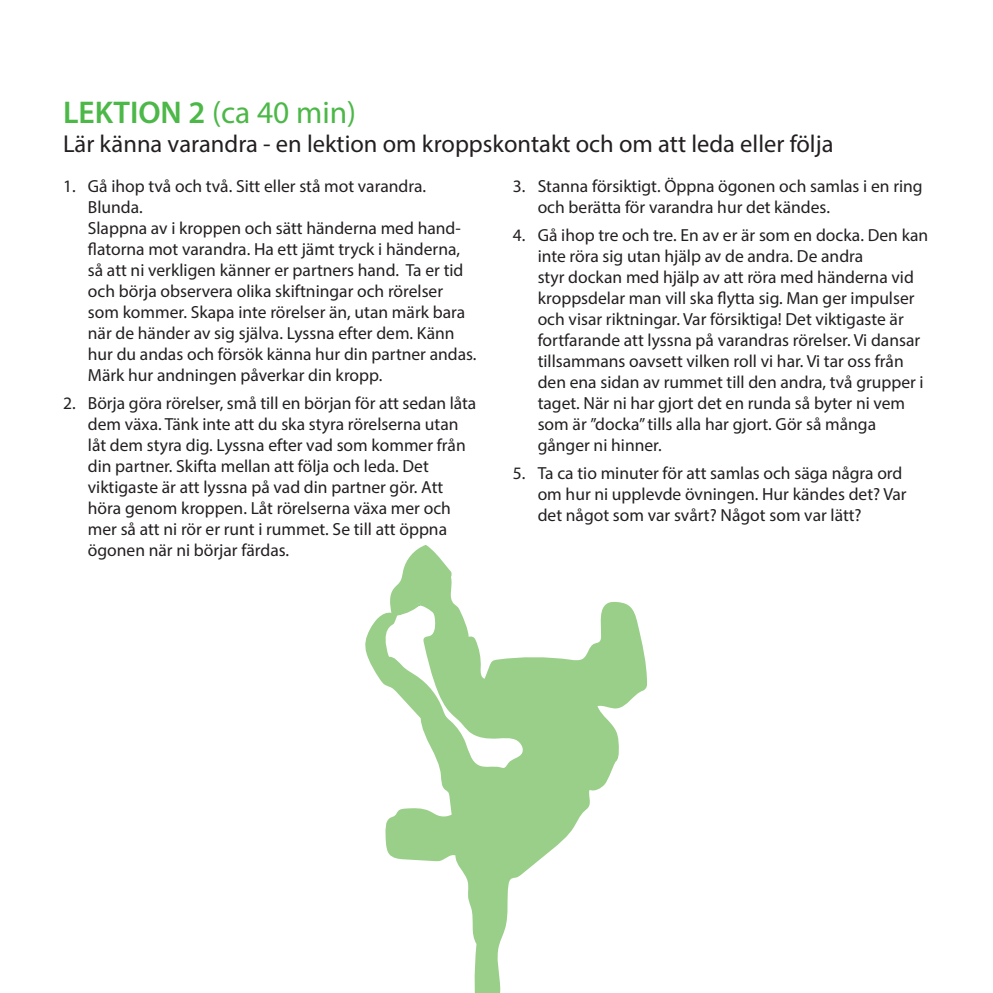
<style>
.page{position:relative;width:993px;height:993px;background:#fff}
.page>*{position:absolute;margin:0;border:0;box-sizing:border-box;transform-origin:0 0}
.t1{font:31.5px "Myriad Pro";color:#4cb848}
.t2{font:24.5px "Myriad Pro";color:#231f20}
.t3{font:17.5px/21px "Myriad Pro";color:#231f20}
.s1{font-weight:600}
</style>
<div class="page">
<svg style="left:365px;top:545px;width:281px;height:447px"></svg>
<svg style="left:378px;top:599px;width:150px;height:172px"></svg>
<p class="t1" style="left:63px;top:93px;width:294px"><span class="s1">LEKTION 2</span> (ca 40 min)</p>
<p class="t2" style="left:63px;top:129px;width:771px">Lär känna varandra - en lektion om kroppskontakt och om att leda eller följa</p>
<p class="t3" style="left:537px;top:175px;width:386px;text-indent:-25px">3. Stanna försiktigt. Öppna ögonen och samlas i en ring och berätta för varandra hur det kändes.</p>
<p class="t3" style="left:537px;top:224px;width:392px;text-indent:-25px">4. Gå ihop tre och tre. En av er är som en docka. Den kan inte röra sig utan hjälp av de andra. De andra<br>styr dockan med hjälp av att röra med händerna vid kroppsdelar man vill ska flytta sig. Man ger impulser och visar riktningar. Var försiktiga! Det viktigaste är fortfarande att lyssna på varandras rörelser. Vi dansar tillsammans oavsett vilken roll vi har. Vi tar oss från den ena sidan av rummet till den andra, två grupper i taget. När ni har gjort det en runda så byter ni vem som är ”docka” tills alla har gjort. Gör så många gånger ni hinner.</p>
<p class="t3" style="left:537px;top:462px;width:370px;text-indent:-25px">5. Ta ca tio minuter för att samlas och säga några ord om hur ni upplevde övningen. Hur kändes det? Var det något som var svårt? Något som var lätt?</p>
<p class="t3" style="left:88px;top:175px;width:390px;text-indent:-25px">1. Gå ihop två och två. Sitt eller stå mot varandra.<br>Blunda.<br>Slappna av i kroppen och sätt händerna med hand&shy;flatorna mot varandra. Ha ett jämt tryck i händerna, så att ni verkligen känner er partners hand. Ta er tid och börja observera olika skiftningar och rörelser som kommer. Skapa inte rörelser än, utan märk bara när de händer av sig själva. Lyssna efter dem. Känn hur du andas och försök känna hur din partner andas.<br>Märk hur andningen påverkar din kropp.</p>
<p class="t3" style="left:88px;top:392px;width:390px;text-indent:-25px">2. Börja göra rörelser, små till en början för att sedan låta dem växa. Tänk inte att du ska styra rörelserna utan låt dem styra dig. Lyssna efter vad som kommer från din partner. Skifta mellan att följa och leda. Det viktigaste är att lyssna på vad din partner gör. Att höra genom kroppen. Låt rörelserna växa mer och mer så att ni rör er runt i rummet. Se till att öppna ögonen när ni börjar färdas.</p>
</div>
